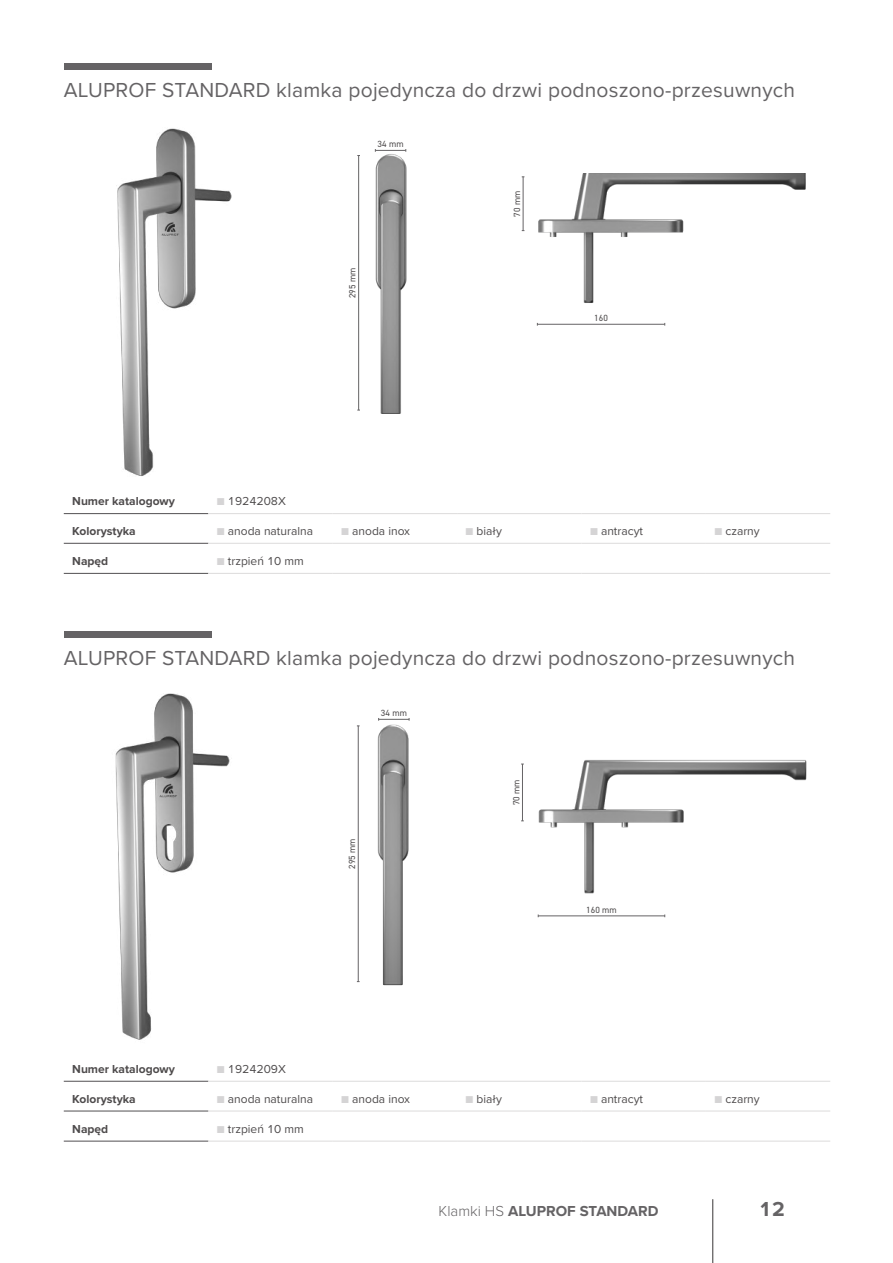
<style>
.page{position:relative;width:893px;height:1263px;background:#fff}
.page>*{position:absolute;margin:0;border:0;box-sizing:border-box;transform-origin:0 0}
.t1{font:21px "Proxima Nova";letter-spacing:.01em;color:#656365}
.t2{font:700 21px "Proxima Nova";color:#656365}
.t3{font:700 15px "Proxima Nova";color:#656365}
.t4{font:12px "Proxima Nova";color:#4e4b4c}
.t5{font:700 12px "Proxima Nova";color:#4e4b4c}
.t6{font:9px "DIN2014";letter-spacing:.01em;color:#4e4b4c}
.s1{color:#d5d4d5}
.s2{font-weight:300}
</style>
<div class="page">
<hr style="left:712px;top:1199px;width:1px;height:64px;background:#4e4b4c">
<hr style="left:64px;top:1081px;width:144px;height:1px;background:#656365">
<hr style="left:64px;top:1110px;width:144px;height:1px;background:#656365">
<hr style="left:64px;top:1140px;width:144px;height:2px;background:#656365">
<hr style="left:208px;top:1081px;width:125px;height:1px;background:#e0dfdf">
<hr style="left:333px;top:1081px;width:124px;height:1px;background:#e0dfdf">
<hr style="left:457px;top:1081px;width:124px;height:1px;background:#e0dfdf">
<hr style="left:581px;top:1081px;width:125px;height:1px;background:#e0dfdf">
<hr style="left:706px;top:1081px;width:124px;height:1px;background:#e0dfdf">
<hr style="left:208px;top:1110px;width:125px;height:1px;background:#e0dfdf">
<hr style="left:333px;top:1110px;width:124px;height:1px;background:#e0dfdf">
<hr style="left:457px;top:1110px;width:124px;height:1px;background:#e0dfdf">
<hr style="left:581px;top:1110px;width:125px;height:1px;background:#e0dfdf">
<hr style="left:706px;top:1110px;width:124px;height:1px;background:#e0dfdf">
<hr style="left:208px;top:1140px;width:125px;height:2px;background:#e0dfdf">
<hr style="left:333px;top:1140px;width:124px;height:2px;background:#e0dfdf">
<hr style="left:457px;top:1140px;width:124px;height:2px;background:#e0dfdf">
<hr style="left:581px;top:1140px;width:125px;height:2px;background:#e0dfdf">
<hr style="left:706px;top:1140px;width:124px;height:2px;background:#e0dfdf">
<hr style="left:64px;top:513px;width:144px;height:1px;background:#656365">
<hr style="left:64px;top:543px;width:144px;height:1px;background:#656365">
<hr style="left:64px;top:573px;width:144px;height:1px;background:#656365">
<hr style="left:208px;top:513px;width:125px;height:1px;background:#e0dfdf">
<hr style="left:333px;top:513px;width:124px;height:1px;background:#e0dfdf">
<hr style="left:457px;top:513px;width:124px;height:1px;background:#e0dfdf">
<hr style="left:581px;top:513px;width:125px;height:1px;background:#e0dfdf">
<hr style="left:706px;top:513px;width:124px;height:1px;background:#e0dfdf">
<hr style="left:208px;top:543px;width:125px;height:1px;background:#e0dfdf">
<hr style="left:333px;top:543px;width:124px;height:1px;background:#e0dfdf">
<hr style="left:457px;top:543px;width:124px;height:1px;background:#e0dfdf">
<hr style="left:581px;top:543px;width:125px;height:1px;background:#e0dfdf">
<hr style="left:706px;top:543px;width:124px;height:1px;background:#e0dfdf">
<hr style="left:208px;top:573px;width:125px;height:1px;background:#e0dfdf">
<hr style="left:333px;top:573px;width:124px;height:1px;background:#e0dfdf">
<hr style="left:457px;top:573px;width:124px;height:1px;background:#e0dfdf">
<hr style="left:581px;top:573px;width:125px;height:1px;background:#e0dfdf">
<hr style="left:706px;top:573px;width:124px;height:1px;background:#e0dfdf">
<img style="left:116px;top:128px;width:116px;height:348px">
<img style="left:375px;top:154px;width:32px;height:260px">
<img style="left:538px;top:173px;width:268px;height:130px">
<hr style="left:358px;top:155px;width:1px;height:255px;background:#656365">
<hr style="left:523px;top:177px;width:1px;height:54px;background:#656365">
<hr style="left:537px;top:324px;width:128px;height:1px;background:#656365">
<hr style="left:358px;top:726px;width:1px;height:255px;background:#656365">
<hr style="left:379px;top:719px;width:30px;height:1px;background:#656365">
<hr style="left:522px;top:764px;width:1px;height:57px;background:#656365">
<hr style="left:538px;top:916px;width:127px;height:1px;background:#656365">
<img style="left:115px;top:693px;width:115px;height:347px">
<img style="left:377px;top:724px;width:32px;height:262px">
<img style="left:538px;top:760px;width:269px;height:134px">
<hr style="left:375px;top:150px;width:31px;height:1px;background:#656365">
<div style="left:64px;top:64px;width:148px;height:6px;background:#656365"></div>
<div style="left:64px;top:631px;width:148px;height:7px;background:#656365"></div>
<h1 class="t1" style="left:64px;top:75px;width:733px">ALUPROF STANDARD klamka pojedyncza do drzwi podnoszono-przesuwnych</h1>
<p class="t6" style="left:378px;top:139px;width:28px">34 mm</p>
<p class="t6" style="left:347px;top:298px;width:32px;rotate:-90deg">295 mm</p>
<p class="t6" style="left:511px;top:217px;width:28px;rotate:-90deg">70 mm</p>
<p class="t6" style="left:594px;top:312px;width:15px">160</p>
<p class="t5" style="left:72px;top:492px;width:104px">Numer katalogowy</p>
<p class="t4" style="left:217px;top:492px;width:71px"><span class="s1">■</span> 1924208X</p>
<p class="t5" style="left:72px;top:522px;width:65px">Kolorystyka</p>
<p class="t4" style="left:217px;top:522px;width:98px"><span class="s1">■</span> anoda naturalna</p>
<p class="t4" style="left:341px;top:522px;width:70px"><span class="s1">■</span> anoda inox</p>
<p class="t4" style="left:466px;top:522px;width:38px"><span class="s1">■</span> biały</p>
<p class="t4" style="left:590px;top:522px;width:55px"><span class="s1">■</span> antracyt</p>
<p class="t4" style="left:714px;top:522px;width:47px"><span class="s1">■</span> czarny</p>
<p class="t5" style="left:72px;top:552px;width:37px">Napęd</p>
<p class="t4" style="left:217px;top:552px;width:89px"><span class="s1">■</span> trzpień 10 mm</p>
<h1 class="t1" style="left:64px;top:642px;width:733px">ALUPROF STANDARD klamka pojedyncza do drzwi podnoszono-przesuwnych</h1>
<p class="t6" style="left:381px;top:707px;width:28px">34 mm</p>
<p class="t6" style="left:346px;top:869px;width:32px;rotate:-90deg">295 mm</p>
<p class="t6" style="left:511px;top:805px;width:28px;rotate:-90deg">70 mm</p>
<p class="t6" style="left:586px;top:904px;width:32px">160 mm</p>
<p class="t5" style="left:72px;top:1060px;width:104px">Numer katalogowy</p>
<p class="t4" style="left:217px;top:1060px;width:71px"><span class="s1">■</span> 1924209X</p>
<p class="t5" style="left:72px;top:1089px;width:65px">Kolorystyka</p>
<p class="t4" style="left:217px;top:1089px;width:98px"><span class="s1">■</span> anoda naturalna</p>
<p class="t4" style="left:341px;top:1089px;width:70px"><span class="s1">■</span> anoda inox</p>
<p class="t4" style="left:466px;top:1089px;width:38px"><span class="s1">■</span> biały</p>
<p class="t4" style="left:590px;top:1089px;width:55px"><span class="s1">■</span> antracyt</p>
<p class="t4" style="left:714px;top:1089px;width:47px"><span class="s1">■</span> czarny</p>
<p class="t5" style="left:72px;top:1120px;width:37px">Napęd</p>
<p class="t4" style="left:217px;top:1120px;width:89px"><span class="s1">■</span> trzpień 10 mm</p>
<p class="t3" style="left:439px;top:1199px;width:221px"><span class="s2">Klamki HS</span> ALUPROF STANDARD</p>
<h1 class="t2" style="left:759px;top:1193px;width:28px">12</h1>
</div>
